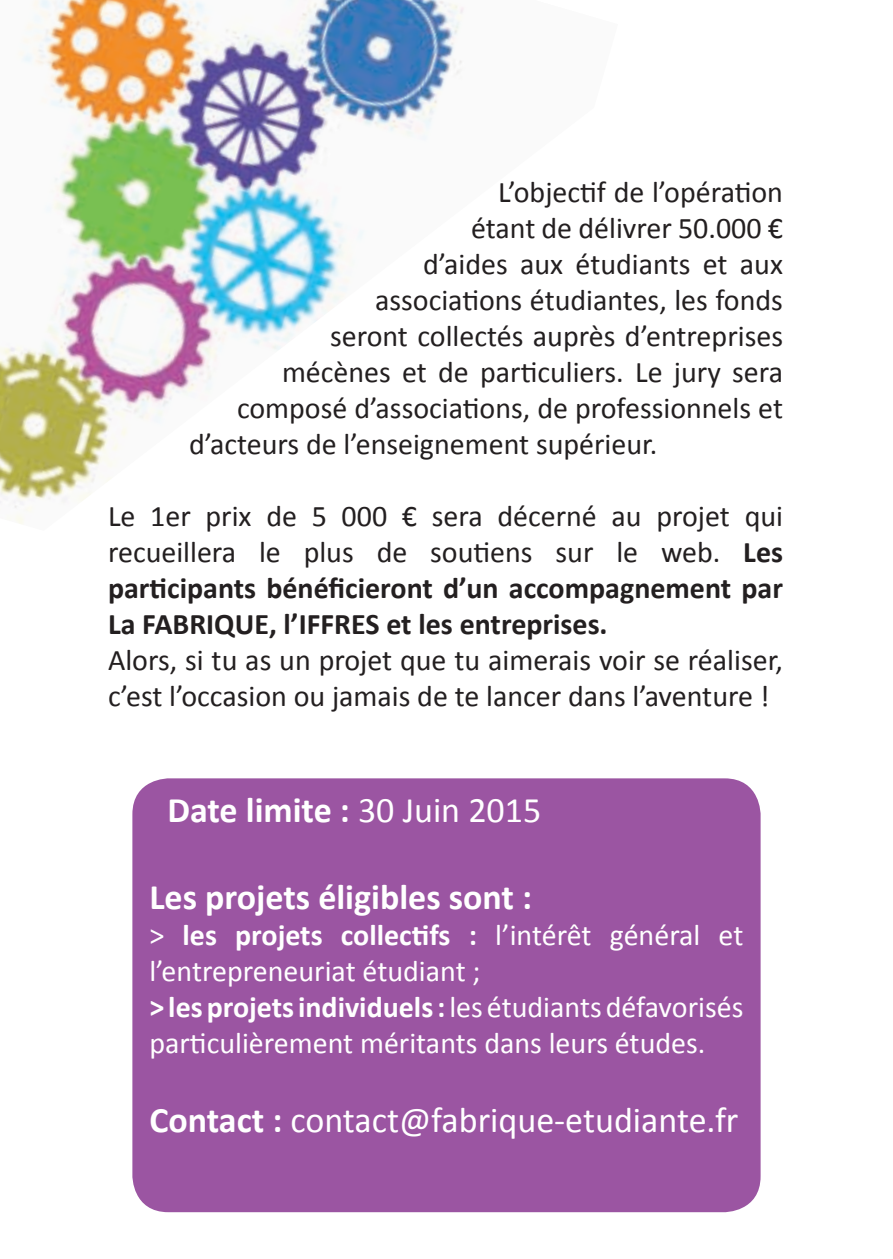
<style>
.page{position:relative;width:893px;height:1259px;background:#fff}
.page>*{position:absolute;margin:0;border:0;box-sizing:border-box;transform-origin:0 0}
.t1{font:700 36px "Calibri";color:#fff}
.t2{font:36px "Calibri";color:#fff}
.t3{font:30px/36px "Calibri";color:#231f20}
.t4{font:700 30px/36px "Calibri";color:#231f20;text-align:justify}
.t5{font:30px/36px "Calibri";color:#fff}
.s1{font-weight:400}
.s2{font-weight:700}
</style>
<div class="page">
<img style="left:0;top:0;width:464px;height:524px">
<div style="left:132px;top:778px;width:629px;height:434px;background:#9b55a2;border-radius:36px"></div>
<p class="t3" style="left:498px;top:174px;width:286px">L’objectif de l’opération</p>
<p class="t3" style="left:471px;top:210px;width:314px">étant de délivrer 50.000 €</p>
<p class="t3" style="left:423px;top:246px;width:361px">d’aides aux étudiants et aux</p>
<p class="t3" style="left:375px;top:282px;width:409px">associations étudiantes, les fonds</p>
<p class="t3" style="left:330px;top:318px;width:455px">seront collectés auprès d’entreprises</p>
<p class="t3" style="left:282px;top:354px;width:502px">mécènes et de particuliers. Le jury sera</p>
<p class="t3" style="left:237px;top:390px;width:547px">composé d’associations, de professionnels et</p>
<p class="t3" style="left:189px;top:426px;width:470px">d’acteurs de l’enseignement supérieur.</p>
<p class="t4" style="left:108px;top:498px;width:677px"><span class="s1">Le 1er prix de 5 000 € sera décerné au projet qui recueillera le plus de soutiens sur le web.</span> Les participants bénéficieront d’un accompagnement par La FABRIQUE, l’IFFRES et les entreprises.</p>
<p class="t3" style="left:108px;top:642px;width:677px">Alors, si tu as un projet que tu aimerais voir se réaliser, c’est l’occasion ou jamais de te lancer dans l’aventure !</p>
<p class="t1" style="left:167px;top:787px;width:375px">Date limite : <span class="s1">30 Juin 2015</span></p>
<p class="t1" style="left:149px;top:874px;width:384px">Les projets éligibles sont :</p>
<p class="t5" style="left:149px;top:917px;width:596px">&gt; <span class="s2">les projets collectifs :</span> l’intérêt général et l’entrepreneuriat étudiant ;<br><span class="s2">&gt; les projets individuels :</span> les étudiants défavorisés particulièrement méritants dans leurs études.</p>
<p class="t2" style="left:149px;top:1097px;width:591px"><span class="s2">Contact :</span> contact@fabrique-etudiante.fr</p>
</div>
